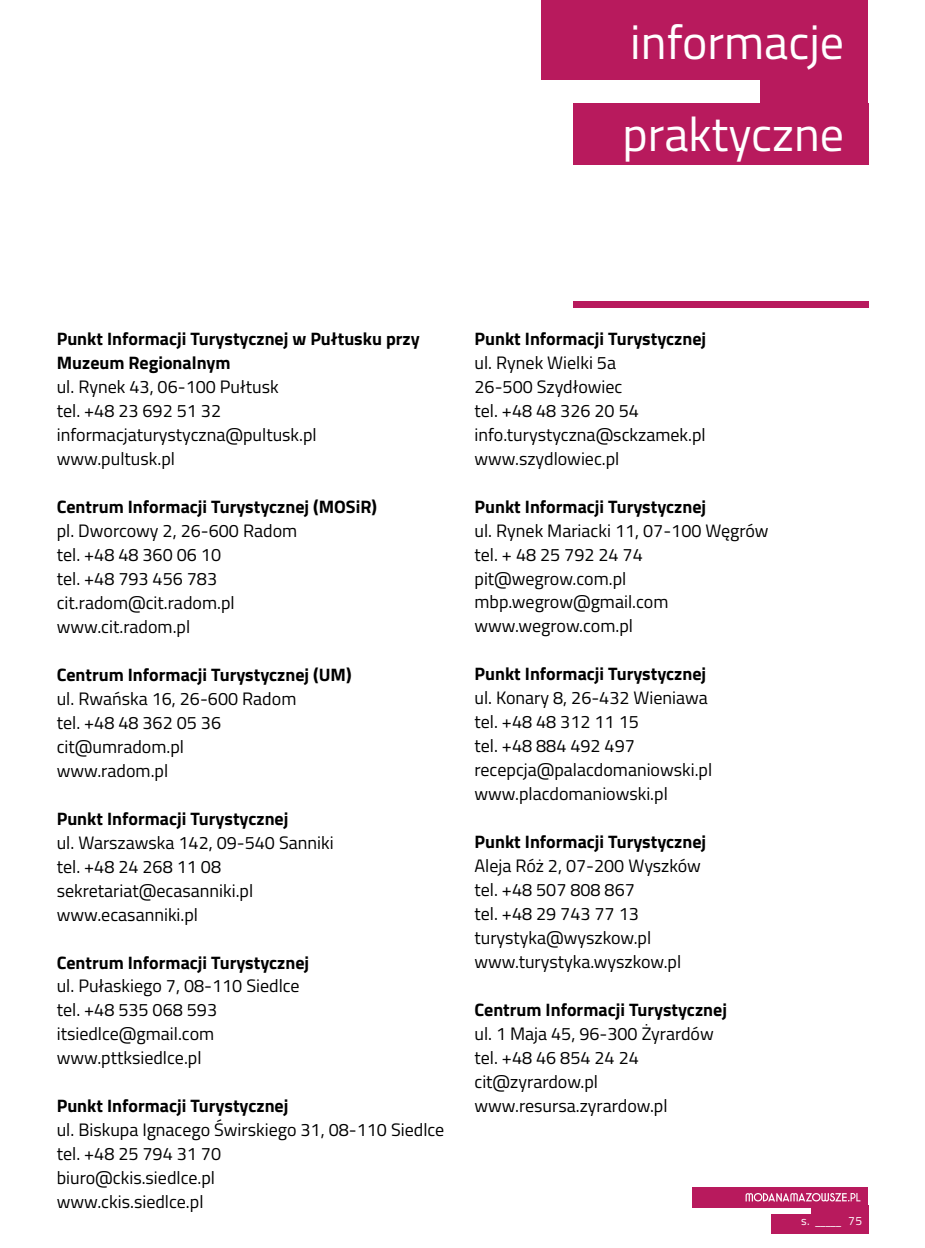
<style>
.page{position:relative;width:925px;height:1248px;background:#fff}
.page>*{position:absolute;margin:0;border:0;box-sizing:border-box;transform-origin:0 0}
.t1{font:48px/92px "Cairo";color:#fff}
.t2{font:18px/24px "Titillium";color:#000}
.t3{font:700 18px/24px "Titillium";color:#000}
.t4{font:12px "Cairo";color:#fff}
</style>
<div class="page">
<div style="left:810px;top:1204px;width:57px;height:12px;background:#b81a5d"></div>
<div style="left:770px;top:1213px;width:97px;height:20px;background:#b81a5d"></div>
<div style="left:573px;top:301px;width:294px;height:6px;background:#b81a5d"></div>
<div style="left:541px;top:0;width:326px;height:80px;background:#b81a5d"></div>
<div style="left:760px;top:66px;width:107px;height:50px;background:#b81a5d"></div>
<div style="left:573px;top:103px;width:294px;height:61px;background:#b81a5d"></div>
<div style="left:692px;top:1187px;width:175px;height:20px;background:#b81a5d"></div>
<svg style="left:745px;top:1193px;width:115px;height:8px"></svg>
<h1 class="t1" style="left:622px;top:-4px;width:223px">informacje praktyczne</h1>
<p class="t3" style="left:57px;top:325px;width:364px">Punkt Informacji Turystycznej w Pułtusku przy<br>Muzeum Regionalnym</p>
<p class="t2" style="left:57px;top:373px;width:261px">ul. Rynek 43, 06-100 Pułtusk<br>tel. +48 23 692 51 32 informacjaturystyczna@pultusk.pl www.pultusk.pl</p>
<p class="t3" style="left:57px;top:493px;width:322px">Centrum Informacji Turystycznej (MOSiR)</p>
<p class="t2" style="left:57px;top:517px;width:242px">pl. Dworcowy 2, 26-600 Radom tel. +48 48 360 06 10<br>tel. +48 793 456 783 cit.radom@cit.radom.pl www.cit.radom.pl</p>
<p class="t3" style="left:57px;top:661px;width:296px">Centrum Informacji Turystycznej (UM)</p>
<p class="t2" style="left:57px;top:685px;width:241px">ul. Rwańska 16, 26-600 Radom tel. +48 48 362 05 36 cit@umradom.pl www.radom.pl</p>
<p class="t3" style="left:57px;top:805px;width:233px">Punkt Informacji Turystycznej</p>
<p class="t2" style="left:57px;top:829px;width:278px">ul. Warszawska 142, 09-540 Sanniki tel. +48 24 268 11 08 sekretariat@ecasanniki.pl www.ecasanniki.pl</p>
<p class="t3" style="left:57px;top:949px;width:254px">Centrum Informacji Turystycznej</p>
<p class="t2" style="left:57px;top:973px;width:244px">ul. Pułaskiego 7, 08-110 Siedlce tel. +48 535 068 593 itsiedlce@gmail.com www.pttksiedlce.pl</p>
<p class="t3" style="left:57px;top:1093px;width:233px">Punkt Informacji Turystycznej</p>
<p class="t2" style="left:57px;top:1117px;width:389px">ul. Biskupa Ignacego Świrskiego 31, 08-110 Siedlce tel. +48 25 794 31 70<br>biuro@ckis.siedlce.pl<br>www.ckis.siedlce.pl</p>
<p class="t3" style="left:474px;top:325px;width:233px">Punkt Informacji Turystycznej</p>
<p class="t2" style="left:474px;top:349px;width:232px">ul. Rynek Wielki 5a<br>26-500 Szydłowiec<br>tel. +48 48 326 20 54 info.turystyczna@sckzamek.pl www.szydlowiec.pl</p>
<p class="t3" style="left:474px;top:493px;width:233px">Punkt Informacji Turystycznej</p>
<p class="t2" style="left:474px;top:517px;width:295px">ul. Rynek Mariacki 11, 07-100 Węgrów tel. + 48 25 792 24 74 pit@wegrow.com.pl mbp.wegrow@gmail.com www.wegrow.com.pl</p>
<p class="t3" style="left:474px;top:661px;width:233px">Punkt Informacji Turystycznej</p>
<p class="t2" style="left:474px;top:685px;width:239px">ul. Konary 8, 26-432 Wieniawa tel. +48 48 312 11 15<br>tel. +48 884 492 497 recepcja@palacdomaniowski.pl www.placdomaniowski.pl</p>
<p class="t3" style="left:474px;top:829px;width:233px">Punkt Informacji Turystycznej</p>
<p class="t2" style="left:474px;top:853px;width:228px">Aleja Róż 2, 07-200 Wyszków tel. +48 507 808 867<br>tel. +48 29 743 77 13 turystyka@wyszkow.pl www.turystyka.wyszkow.pl</p>
<p class="t3" style="left:474px;top:997px;width:254px">Centrum Informacji Turystycznej</p>
<p class="t2" style="left:474px;top:1021px;width:241px">ul. 1 Maja 45, 96-300 Żyrardów tel. +48 46 854 24 24 cit@zyrardow.pl www.resursa.zyrardow.pl</p>
<p class="t4" style="left:800px;top:1212px;width:63px">s . _____ 7 5</p>
</div>
